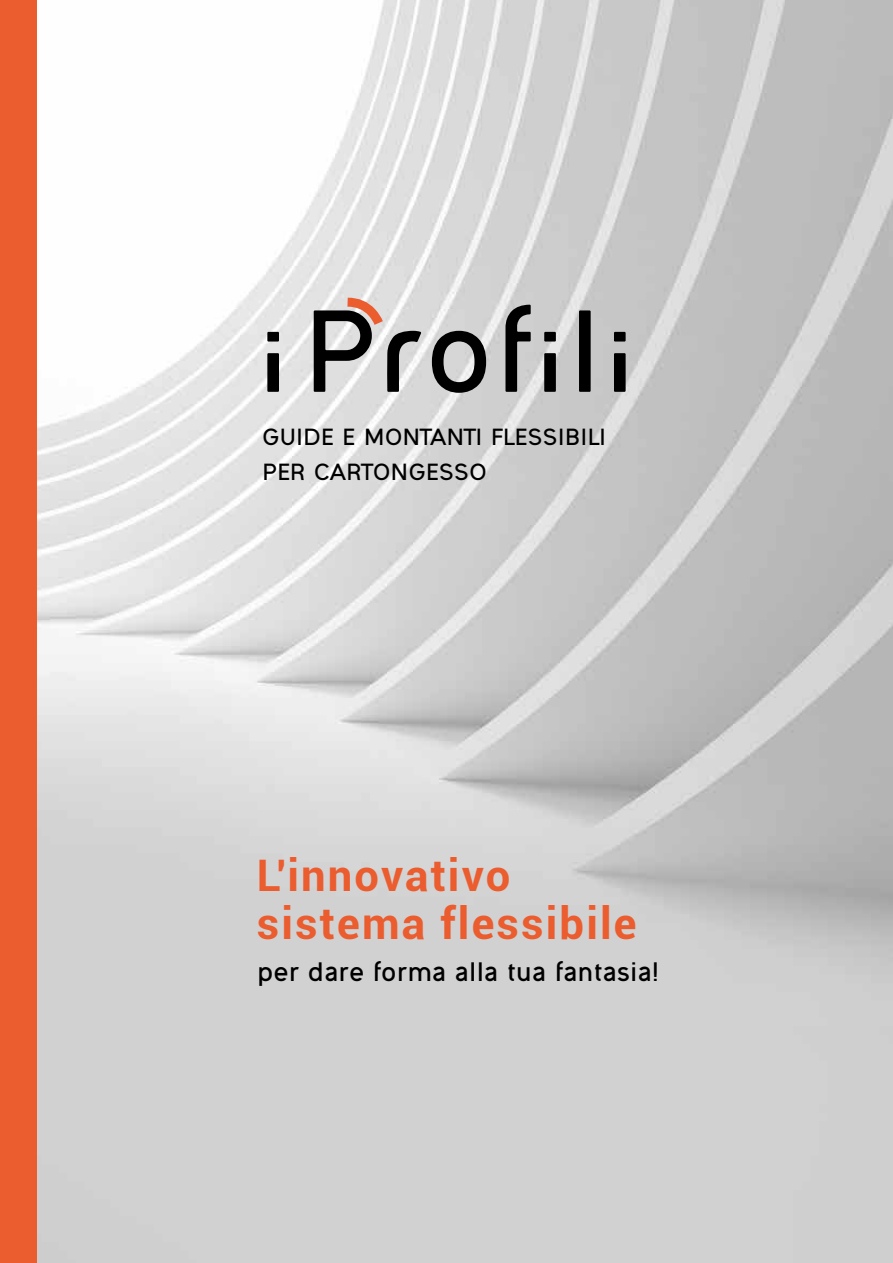
<style>
.page{position:relative;width:893px;height:1263px;background:#fff}
.page>*{position:absolute;margin:0;border:0;box-sizing:border-box;transform-origin:0 0}
.t1{font:700 43.5px/48px "Roboto";letter-spacing:.05em;color:#eb5c2e}
.t2{font:700 24px "Ogonek";letter-spacing:-.02em;color:#000}
.t3{font:700 21px/34.5px "Ogonek";color:#000}
</style>
<div class="page">
<img style="left:37px;top:0;width:856px;height:1263px">
<div style="left:0;top:0;width:37px;height:1263px;background:#eb5c2e"></div>
<svg style="left:267px;top:332px;width:12px;height:60px"></svg>
<svg style="left:432px;top:331px;width:54px;height:62px;background:#6b6b6b"></svg>
<svg style="left:505px;top:305px;width:26px;height:87px;background:#616161"></svg>
<svg style="left:544px;top:332px;width:12px;height:60px"></svg>
<div style="left:579px;top:310px;width:12px;height:82px;background:#000"></div>
<svg style="left:614px;top:332px;width:12px;height:60px"></svg>
<svg style="left:314px;top:293px;width:107px;height:99px;background:#a39f9d"></svg>
<p class="t3" style="left:262px;top:419px;width:345px">GUIDE E MONTANTI FLESSIBILI<br>PER CARTONGESSO</p>
<h1 class="t1" style="left:257px;top:850px;width:381px">L’innovativo sistema flessibile</h1>
<p class="t2" style="left:257px;top:954px;width:404px">per dare forma alla tua fantasia!</p>
</div>
